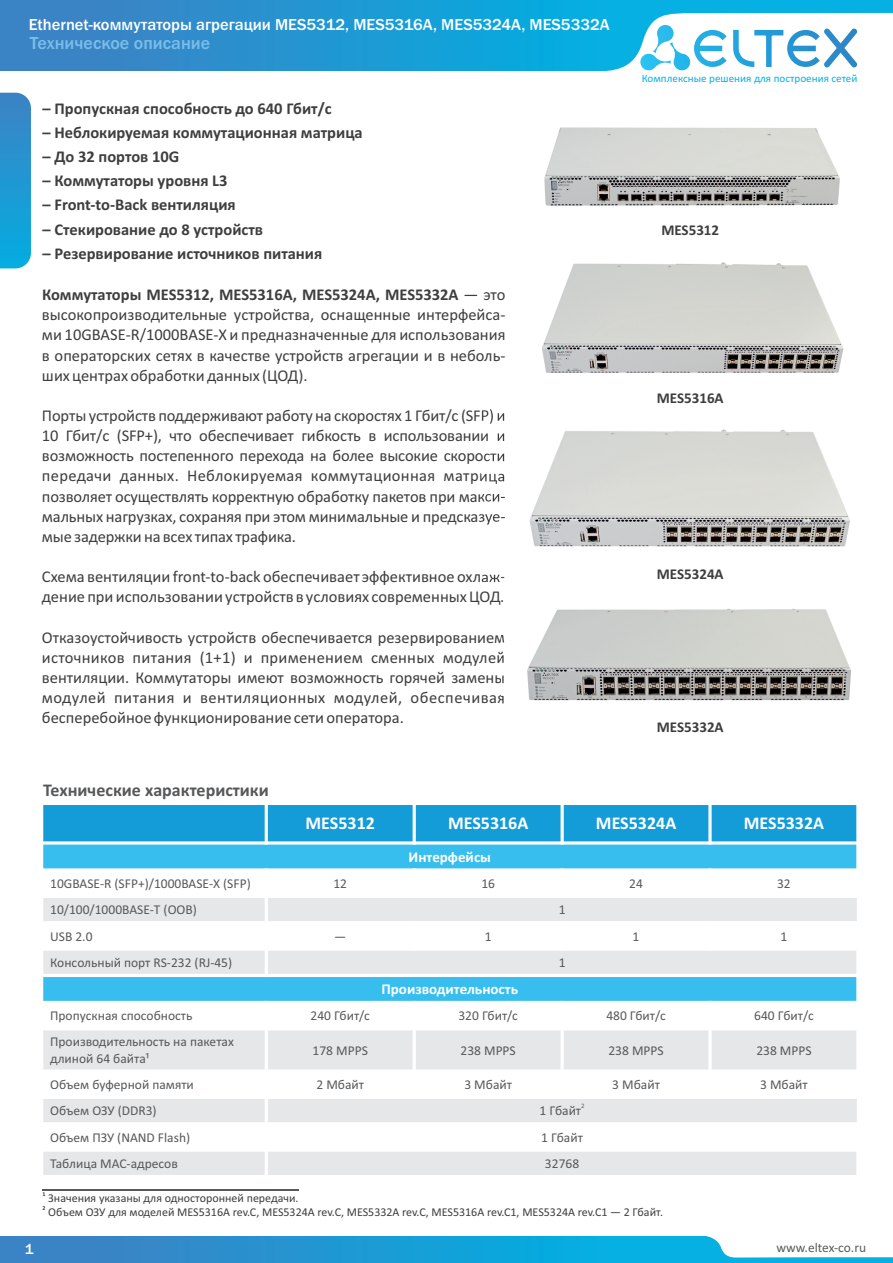
<style>
.page{position:relative;width:893px;height:1263px;background:#fff}
.page>*{position:absolute;margin:0;border:0;box-sizing:border-box;transform-origin:0 0}
.t1{font:700 18px "Calibri";color:#fff}
.t2{font:700 18px "Calibri";color:#57585a}
.t3{font:500 18px "Franklin Gothic";color:#7bbee9}
.t4{font:16.5px/20.1px "Calibri";color:#3e3e3f;text-align:justify}
.t5{font:700 16.5px "Calibri";color:#3e3e3f}
.t6{font:500 16.5px "Franklin Gothic";color:#fff}
.t7{font:700 15px "Calibri";color:#3e3e3f}
.t8{font:700 15px "Calibri";color:#fff}
.t9{font:500 15px "Franklin Gothic";color:#fff}
.t10{font:13.5px/16.5px "Calibri";color:#57585a}
.t11{font:13.5px "Calibri";color:#595c5d}
.t12{font:12px "Calibri";color:#3e3e3f}
.t13{font:11.1px "Calibri";color:#07b0e3}
.t14{font:6.75px "Calibri";color:#57585a}
.t15{font:700 6px "Calibri";color:#3e3e3f}
.s1{font-weight:700}
</style>
<div class="page">
<div style="left:0;top:0;width:893px;height:71px;background:linear-gradient(to right,#3a82c3,#00bbea)"></div>
<svg style="left:589px;top:13px;width:304px;height:58px"></svg>
<div style="left:0;top:1236px;width:893px;height:27px;background:linear-gradient(to right,#3a82c3,#00bbea)"></div>
<svg style="left:703px;top:1236px;width:190px;height:22px"></svg>
<svg style="left:0;top:93px;width:31px;height:175px;background:#2399d3"></svg>
<div style="left:42px;top:803px;width:224px;height:40px;background:#149cd8"></div>
<div style="left:266px;top:803px;width:148px;height:40px;background:#149cd8"></div>
<div style="left:414px;top:803px;width:148px;height:40px;background:#149cd8"></div>
<div style="left:562px;top:803px;width:148px;height:40px;background:#149cd8"></div>
<div style="left:710px;top:803px;width:148px;height:40px;background:#149cd8"></div>
<div style="left:42px;top:843px;width:816px;height:27px;background:#37beee"></div>
<div style="left:42px;top:896px;width:224px;height:27px;background:#e6e7e9"></div>
<div style="left:266px;top:896px;width:592px;height:27px;background:#e6e7e9"></div>
<div style="left:42px;top:949px;width:224px;height:26px;background:#e6e7e9"></div>
<div style="left:266px;top:949px;width:592px;height:26px;background:#e6e7e9"></div>
<div style="left:42px;top:975px;width:816px;height:27px;background:#37beee"></div>
<div style="left:42px;top:1029px;width:224px;height:42px;background:#e6e7e9"></div>
<div style="left:266px;top:1029px;width:148px;height:42px;background:#e6e7e9"></div>
<div style="left:414px;top:1029px;width:148px;height:42px;background:#e6e7e9"></div>
<div style="left:562px;top:1029px;width:148px;height:42px;background:#e6e7e9"></div>
<div style="left:710px;top:1029px;width:148px;height:42px;background:#e6e7e9"></div>
<div style="left:42px;top:1097px;width:224px;height:27px;background:#e6e7e9"></div>
<div style="left:266px;top:1097px;width:592px;height:27px;background:#e6e7e9"></div>
<div style="left:42px;top:1150px;width:224px;height:26px;background:#e6e7e9"></div>
<div style="left:266px;top:1150px;width:592px;height:26px;background:#e6e7e9"></div>
<hr style="left:40px;top:802px;width:3px;height:376px;background:#fff">
<hr style="left:265px;top:1001px;width:3px;height:177px;background:#fff">
<hr style="left:265px;top:895px;width:3px;height:82px;background:#fff">
<hr style="left:265px;top:802px;width:3px;height:42px;background:#fff">
<hr style="left:413px;top:1001px;width:3px;height:98px;background:#fff">
<hr style="left:413px;top:802px;width:3px;height:42px;background:#fff">
<hr style="left:561px;top:1001px;width:3px;height:98px;background:#fff">
<hr style="left:561px;top:802px;width:3px;height:42px;background:#fff">
<hr style="left:708px;top:1001px;width:4px;height:98px;background:#fff">
<svg style="left:708px;top:805px;width:4px;height:36px"></svg>
<hr style="left:856px;top:1148px;width:3px;height:30px;background:#fff">
<hr style="left:857px;top:1096px;width:2px;height:56px;background:#fff">
<hr style="left:856px;top:921px;width:3px;height:178px;background:#fff">
<hr style="left:857px;top:895px;width:2px;height:29px;background:#fff">
<hr style="left:856px;top:802px;width:3px;height:96px;background:#fff">
<hr style="left:40px;top:1175px;width:819px;height:3px;background:#fff">
<hr style="left:40px;top:1148px;width:819px;height:4px;background:#fff">
<hr style="left:40px;top:1122px;width:819px;height:3px;background:#fff">
<hr style="left:40px;top:1096px;width:819px;height:3px;background:#fff">
<hr style="left:40px;top:1069px;width:819px;height:4px;background:#fff">
<hr style="left:40px;top:1027px;width:819px;height:3px;background:#fff">
<hr style="left:40px;top:1001px;width:819px;height:3px;background:#fff">
<hr style="left:40px;top:974px;width:819px;height:3px;background:#fff">
<hr style="left:40px;top:947px;width:819px;height:4px;background:#fff">
<hr style="left:40px;top:921px;width:819px;height:3px;background:#fff">
<hr style="left:40px;top:895px;width:819px;height:3px;background:#fff">
<hr style="left:40px;top:868px;width:819px;height:3px;background:#fff">
<hr style="left:40px;top:841px;width:819px;height:3px;background:#fff">
<hr style="left:40px;top:802px;width:819px;height:3px;background:#fff">
<img style="left:542px;top:262px;width:302px;height:111px">
<img style="left:481px;top:409px;width:369px;height:172px">
<img style="left:502px;top:556px;width:349px;height:148px">
<img style="left:544px;top:127px;width:296px;height:79px">
<hr style="left:43px;top:1189px;width:256px;height:2px;background:#57585a">
<p class="t6" style="left:29px;top:19px;width:582px">Ethernet-коммутаторы агрегации MES5312, MES5316A, MES5324A, MES5332A</p>
<p class="t3" style="left:30px;top:36px;width:182px">Техническое описание</p>
<p class="t5" style="left:43px;top:101px;width:291px">– Пропускная способность до 640 Гбит/с</p>
<p class="t5" style="left:43px;top:126px;width:322px">– Неблокируемая коммутационная матрица</p>
<p class="t5" style="left:43px;top:150px;width:138px">– До 32 портов 10G</p>
<p class="t5" style="left:43px;top:174px;width:187px">– Коммутаторы уровня L3</p>
<p class="t5" style="left:43px;top:198px;width:195px">– Front-to-Back вентиляция</p>
<p class="t5" style="left:43px;top:222px;width:222px">– Стекирование до 8 устройств</p>
<p class="t5" style="left:43px;top:246px;width:281px">– Резервирование источников питания</p>
<p class="t4" style="left:42px;top:286px;width:465px"><span class="s1">Коммутаторы MES5312, MES5316A, MES5324A, MES5332A</span> — это высокопроизводительные устройства, оснащенные интерфейса&shy;ми 10GBASE-R/1000BASE-X и предназначенные для использования в операторских сетях в качестве устройств агрегации и в неболь&shy;ших центрах обработки данных (ЦОД).</p>
<p class="t4" style="left:42px;top:407px;width:465px">Порты устройств поддерживают работу на скоростях 1 Гбит/с (SFP) и 10 Гбит/с (SFP+), что обеспечивает гибкость в использовании и возможность постепенного перехода на более высокие скорости передачи данных. Неблокируемая коммутационная матрица позволяет осуществлять корректную обработку пакетов при макси&shy;мальных нагрузках, сохраняя при этом минимальные и предсказуе&shy;мые задержки на всех типах трафика.</p>
<p class="t4" style="left:42px;top:568px;width:465px">Схема вентиляции front-to-back обеспечивает эффективное охлаж&shy;дение при использовании устройств в условиях современных ЦОД.</p>
<p class="t4" style="left:42px;top:628px;width:465px">Отказоустойчивость устройств обеспечивается резервированием источников питания (1+1) и применением сменных модулей вентиляции. Коммутаторы имеют возможность горячей замены модулей питания и вентиляционных модулей, обеспечивая бесперебойное функционирование сети оператора.</p>
<p class="t2" style="left:43px;top:782px;width:227px">Технические характеристики</p>
<p class="t13" style="left:642px;top:73px;width:217px">Комплексные решения для построения сетей</p>
<p class="t7" style="left:661px;top:223px;width:59px">MES5312</p>
<p class="t7" style="left:657px;top:392px;width:68px">MES5316A</p>
<p class="t7" style="left:657px;top:567px;width:68px">MES5324A</p>
<p class="t7" style="left:657px;top:720px;width:68px">MES5332A</p>
<p class="t1" style="left:306px;top:816px;width:71px">MES5312</p>
<p class="t1" style="left:448px;top:816px;width:82px">MES5316A</p>
<p class="t1" style="left:596px;top:816px;width:82px">MES5324A</p>
<p class="t1" style="left:744px;top:816px;width:82px">MES5332A</p>
<p class="t8" style="left:409px;top:850px;width:84px">Интерфейсы</p>
<p class="t10" style="left:50px;top:876px;width:202px">10GBASE-R (SFP+)/1000BASE-X (SFP)</p>
<p class="t10" style="left:333px;top:876px;width:15px">12</p>
<p class="t10" style="left:481px;top:876px;width:15px">16</p>
<p class="t10" style="left:629px;top:876px;width:15px">24</p>
<p class="t10" style="left:777px;top:876px;width:15px">32</p>
<p class="t10" style="left:50px;top:902px;width:148px">10/100/1000BASE-T (OOB)</p>
<p class="t10" style="left:559px;top:902px;width:8px">1</p>
<p class="t10" style="left:50px;top:929px;width:44px">USB 2.0</p>
<p class="t10" style="left:334px;top:929px;width:14px">—</p>
<p class="t10" style="left:485px;top:929px;width:8px">1</p>
<p class="t10" style="left:633px;top:929px;width:8px">1</p>
<p class="t10" style="left:780px;top:929px;width:8px">1</p>
<p class="t10" style="left:50px;top:955px;width:184px">Консольный порт RS-232 (RJ-45)</p>
<p class="t10" style="left:559px;top:955px;width:8px">1</p>
<p class="t8" style="left:381px;top:983px;width:138px">Производительность</p>
<p class="t10" style="left:50px;top:1009px;width:144px">Пропускная способность</p>
<p class="t10" style="left:310px;top:1009px;width:61px">240 Гбит/c</p>
<p class="t10" style="left:458px;top:1009px;width:61px">320 Гбит/c</p>
<p class="t10" style="left:606px;top:1009px;width:61px">480 Гбит/c</p>
<p class="t10" style="left:754px;top:1009px;width:61px">640 Гбит/c</p>
<p class="t10" style="left:50px;top:1035px;width:185px">Производительность на пакетах длиной 64 байта¹</p>
<p class="t10" style="left:313px;top:1043px;width:57px">178 MPPS</p>
<p class="t10" style="left:461px;top:1043px;width:57px">238 MPPS</p>
<p class="t10" style="left:608px;top:1043px;width:57px">238 MPPS</p>
<p class="t10" style="left:756px;top:1043px;width:57px">238 MPPS</p>
<p class="t10" style="left:50px;top:1077px;width:145px">Объем буферной памяти</p>
<p class="t10" style="left:316px;top:1077px;width:49px">2 Мбайт</p>
<p class="t10" style="left:464px;top:1077px;width:49px">3 Мбайт</p>
<p class="t10" style="left:612px;top:1077px;width:49px">3 Мбайт</p>
<p class="t10" style="left:760px;top:1077px;width:49px">3 Мбайт</p>
<p class="t10" style="left:50px;top:1103px;width:108px">Объем ОЗУ (DDR3)</p>
<p class="t14" style="left:581px;top:1103px;width:5px">2</p>
<p class="t10" style="left:540px;top:1103px;width:43px">1 Гбайт</p>
<p class="t10" style="left:50px;top:1130px;width:142px">Объем ПЗУ (NAND Flash)</p>
<p class="t10" style="left:541px;top:1130px;width:43px">1 Гбайт</p>
<p class="t10" style="left:50px;top:1156px;width:129px">Таблица MAC-адресов</p>
<p class="t10" style="left:545px;top:1156px;width:36px">32768</p>
<p class="t15" style="left:43px;top:1191px;width:5px">1</p>
<p class="t12" style="left:48px;top:1192px;width:252px">Значения указаны для односторонней передачи.</p>
<p class="t15" style="left:43px;top:1206px;width:5px">2</p>
<p class="t12" style="left:48px;top:1207px;width:616px">Объем ОЗУ для моделей MES5316A rev.C, MES5324A rev.C, MES5332A rev.C, MES5316A rev.C1, MES5324A rev.C1 — 2 Гбайт.</p>
<p class="t9" style="left:25px;top:1243px;width:10px">1</p>
<p class="t11" style="left:776px;top:1242px;width:91px">www.eltex-co.ru</p>
</div>
